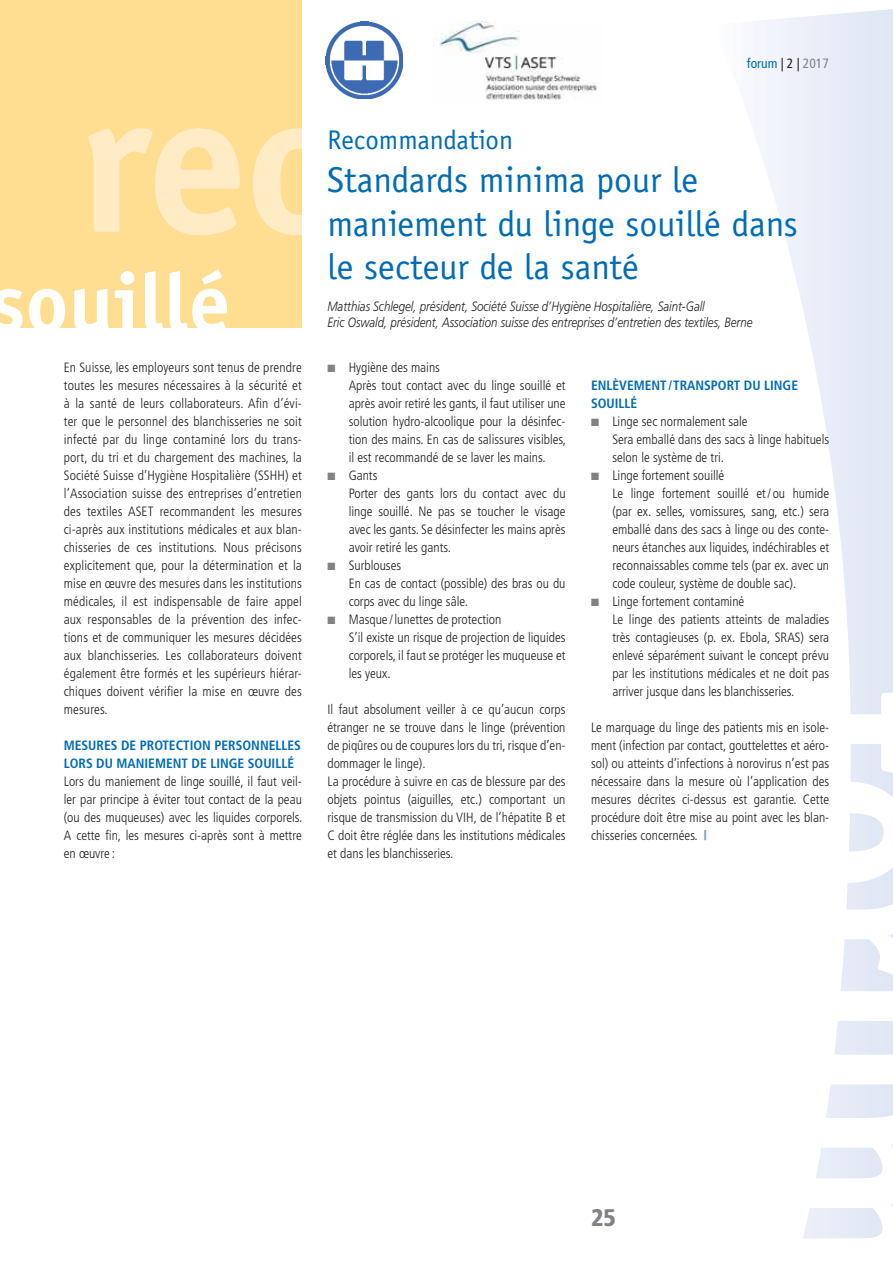
<style>
.page{position:relative;width:893px;height:1263px;background:#fff}
.page>*{position:absolute;margin:0;border:0;box-sizing:border-box;transform-origin:0 0}
.t1{font:700 234px "Officina Sans";letter-spacing:-.005em;color:#fff}
.t2{font:700 202.65px "Officina Sans";color:#ffecc5}
.t3{font:700 83.25px "Officina Sans";color:#fff}
.t4{font:36px/43.2px "Officina Sans";color:#006cb6}
.t5{font:27px "Officina Sans";color:#006cb6}
.t6{font:900 condensed 24px "Frutiger";color:#808285}
.t7{font:300 condensed 13.5px/18px "Frutiger";color:#231f20;text-align:justify}
.t8{font:italic 300 13.5px/16.2px "Frutiger";color:#231f20;scale:.85 1}
.t9{font:700 condensed 13.5px/18px "Frutiger";color:#006cb6}
.t10{font:condensed 13.5px "Frutiger";color:#006cb6}
.s1{color:#231f20}
.s2{color:#808285}
.s3{font-weight:900;font-stretch:normal;color:#739dd2}
</style>
<div class="page">
<svg style="left:754px;top:9px;width:139px;height:1254px"></svg>
<div style="left:0;top:0;width:302px;height:327px;background:#ffdd91"></div>
<img style="left:439px;top:22px;width:159px;height:78px">
<img style="left:326px;top:22px;width:77px;height:77px">
<p class="t10" style="left:747px;top:56px;width:83px">forum <span class="s1">| 2 |</span> <span class="s2">2017</span></p>
<h2 class="t2" style="left:79px;top:87px;width:253px">rec</h2>
<h3 class="t5" style="left:327px;top:130px;width:187px">Recommandation</h3>
<h3 class="t4" style="left:327px;top:162px;width:472px">Standards minima pour le maniement du linge souillé dans le secteur de la santé</h3>
<p class="t8" style="left:327px;top:299px;width:502px">Matthias Schlegel, président, Société Suisse d’Hygiène Hospitalière, Saint-Gall<br>Eric Oswald, président, Association suisse des entreprises d’entretien des textiles, Berne</p>
<h3 class="t3" style="left:-10px;top:272px;width:242px">souillé</h3>
<p class="t7" style="left:64px;top:359px;width:240px">En Suisse, les employeurs sont tenus de prendre toutes les mesures nécessaires à la sécurité et à la santé de leurs collaborateurs. Afin d’évi&shy;ter que le personnel des blanchisseries ne soit infecté par du linge contaminé lors du trans&shy;port, du tri et du chargement des machines, la Société Suisse d’Hygiène Hospitalière (SSHH) et l’Association suisse des entreprises d’entretien des textiles ASET recommandent les mesures ci-après aux institutions médicales et aux blan&shy;chisseries de ces institutions. Nous précisons explicitement que, pour la détermination et la mise en œuvre des mesures dans les institutions médicales, il est indispensable de faire appel aux responsables de la prévention des infec&shy;tions et de communiquer les mesures décidées aux blanchisseries. Les collaborateurs doivent également être formés et les supérieurs hiérar&shy;chiques doivent vérifier la mise en œuvre des mesures.</p>
<p class="t9" style="left:64px;top:737px;width:239px">MESURES DE PROTECTION PERSONNELLES<br>LORS DU MANIEMENT DE LINGE SOUILLÉ</p>
<p class="t7" style="left:64px;top:773px;width:240px">Lors du maniement de linge souillé, il faut veil&shy;ler par principe à éviter tout contact de la peau (ou des muqueuses) avec les liquides corporels.<br>A cette fin, les mesures ci-après sont à mettre en œuvre :</p>
<p class="t7" style="left:349px;top:359px;width:219px;text-align:left">Hygiène des mains<br>Après tout contact avec du linge souillé et après avoir retiré les gants, il faut utiliser une solution hydro-alcoolique pour la désinfec&shy;tion des mains. En cas de salissures visibles, il est recommandé de se laver les mains.<br>Gants<br>Porter des gants lors du contact avec du linge souillé. Ne pas se toucher le visage avec les gants. Se désinfecter les mains après avoir retiré les gants.<br>Surblouses<br>En cas de contact (possible) des bras ou du corps avec du linge sâle.<br>Masque / lunettes de protection<br>S’il existe un risque de projection de liquides corporels, il faut se protéger les muqueuse et les yeux.</p>
<p class="t7" style="left:327px;top:701px;width:240px;text-align:left">Il faut absolument veiller à ce qu’aucun corps étranger ne se trouve dans le linge (prévention de piqûres ou de coupures lors du tri, risque d’en&shy;dommager le linge).<br>La procédure à suivre en cas de blessure par des objets pointus (aiguilles, etc.) comportant un risque de transmission du VIH, de l’hépatite B et C doit être réglée dans les institutions médicales et dans les blanchisseries.</p>
<p class="t9" style="left:591px;top:377px;width:209px">ENLÈVEMENT / TRANSPORT DU LINGE<br>SOUILLÉ</p>
<p class="t7" style="left:612px;top:413px;width:218px;text-align:left">Linge sec normalement sale<br>Sera emballé dans des sacs à linge habituels selon le système de tri.<br>Linge fortement souillé<br>Le linge fortement souillé et / ou humide (par ex. selles, vomissures, sang, etc.) sera emballé dans des sacs à linge ou des conte&shy;neurs étanches aux liquides, indéchirables et reconnaissables comme tels (par ex. avec un code couleur, système de double sac).<br>Linge fortement contaminé<br>Le linge des patients atteints de maladies très contagieuses (p. ex. Ebola, SRAS) sera enlevé séparément suivant le concept prévu par les institutions médicales et ne doit pas arriver jusque dans les blanchisseries.</p>
<p class="t7" style="left:591px;top:719px;width:240px">Le marquage du linge des patients mis en isole&shy;ment (infection par contact, gouttelettes et aéro&shy;sol) ou atteints d’infections à norovirus n’est pas nécessaire dans la mesure où l’application des mesures décrites ci-dessus est garantie. Cette procédure doit être mise au point avec les blan&shy;chisseries concernées. <span class="s3">|</span></p>
<h1 class="t1" style="left:954px;top:689px;width:595px;rotate:90deg">forum</h1>
<h3 class="t6" style="left:591px;top:1203px;width:26px">25</h3>
</div>
